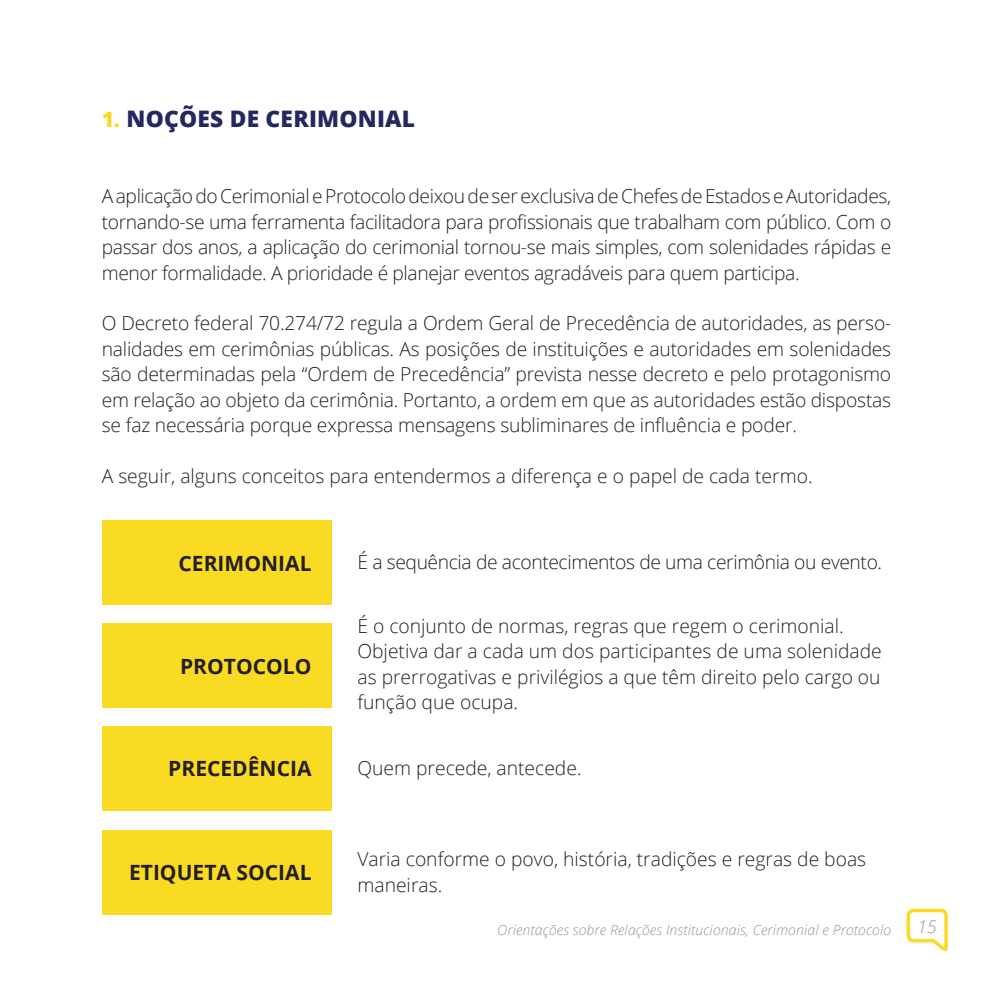
<style>
.page{position:relative;width:993px;height:993px;background:#fff}
.page>*{position:absolute;margin:0;border:0;box-sizing:border-box;transform-origin:0 0}
.t1{font:800 22.75px "Open Sans";letter-spacing:.01em;color:#242860}
.t2{font:700 21px "Open Sans";color:#231f20}
.CORPO_Texto{font:300 19.25px/25.4px "Open Sans";color:#231f20;text-align:justify}
.CORPO_Texto-2{font:300 19.25px "Open Sans";letter-spacing:-.02em;color:#231f20}
.t3{font:italic 300 17.5px "Open Sans";color:#939598}
.t4{font:italic 300 14px "Open Sans";letter-spacing:.01em;color:#939598}
.s1{font-size:21px;color:#fadb24}
</style>
<div class="page">
<svg style="left:906px;top:908px;width:42px;height:44px"></svg>
<div style="left:102px;top:520px;width:229px;height:84px;background:#fadb24"></div>
<div style="left:102px;top:623px;width:229px;height:84px;background:#fadb24"></div>
<div style="left:102px;top:725px;width:229px;height:85px;background:#fadb24"></div>
<div style="left:102px;top:829px;width:229px;height:85px;background:#fadb24"></div>
<p class="t1" style="left:102px;top:101px;width:315px"><span class="s1">1.</span> NOÇÕES DE CERIMONIAL</p>
<p class="CORPO_Texto" style="left:102px;top:183px;width:790px">A aplicação do Cerimonial e Protocolo deixou de ser exclusiva de Chefes de Estados e Autoridades, tornando-se uma ferramenta facilitadora para profissionais que trabalham com público. Com o passar dos anos, a aplicação do cerimonial tornou-se mais simples, com solenidades rápidas e menor formalidade. A prioridade é planejar eventos agradáveis para quem participa.</p>
<p class="CORPO_Texto" style="left:102px;top:310px;width:790px">O Decreto federal 70.274/72 regula a Ordem Geral de Precedência de autoridades, as perso&shy;nalidades em cerimônias públicas. As posições de instituições e autoridades em solenidades são determinadas pela “Ordem de Precedência” prevista nesse decreto e pelo protagonismo em relação ao objeto da cerimônia. Portanto, a ordem em que as autoridades estão dispostas se faz necessária porque expressa mensagens subliminares de influência e poder.</p>
<p class="CORPO_Texto" style="left:102px;top:462px;width:712px">A seguir, alguns conceitos para entendermos a diferença e o papel de cada termo.</p>
<p class="t2" style="left:178px;top:548px;width:134px">CERIMONIAL</p>
<p class="CORPO_Texto-2" style="left:357px;top:548px;width:526px">É a sequência de acontecimentos de uma cerimônia ou evento.</p>
<p class="t2" style="left:180px;top:650px;width:133px">PROTOCOLO</p>
<p class="CORPO_Texto" style="left:357px;top:612px;width:525px;text-align:left">É o conjunto de normas, regras que regem o cerimonial.<br>Objetiva dar a cada um dos participantes de uma solenidade as prerrogativas e privilégios a que têm direito pelo cargo ou função que ocupa.</p>
<p class="t2" style="left:168px;top:753px;width:145px">PRECEDÊNCIA</p>
<p class="CORPO_Texto" style="left:357px;top:754px;width:225px">Quem precede, antecede.</p>
<p class="t2" style="left:129px;top:857px;width:184px">ETIQUETA SOCIAL</p>
<p class="CORPO_Texto" style="left:357px;top:846px;width:510px">Varia conforme o povo, história, tradições e regras de boas maneiras.</p>
<p class="t4" style="left:497px;top:920px;width:395px">Orientações sobre Relações Institucionais, Cerimonial e Protocolo</p>
<p class="t3" style="left:917px;top:914px;width:21px">15</p>
</div>
